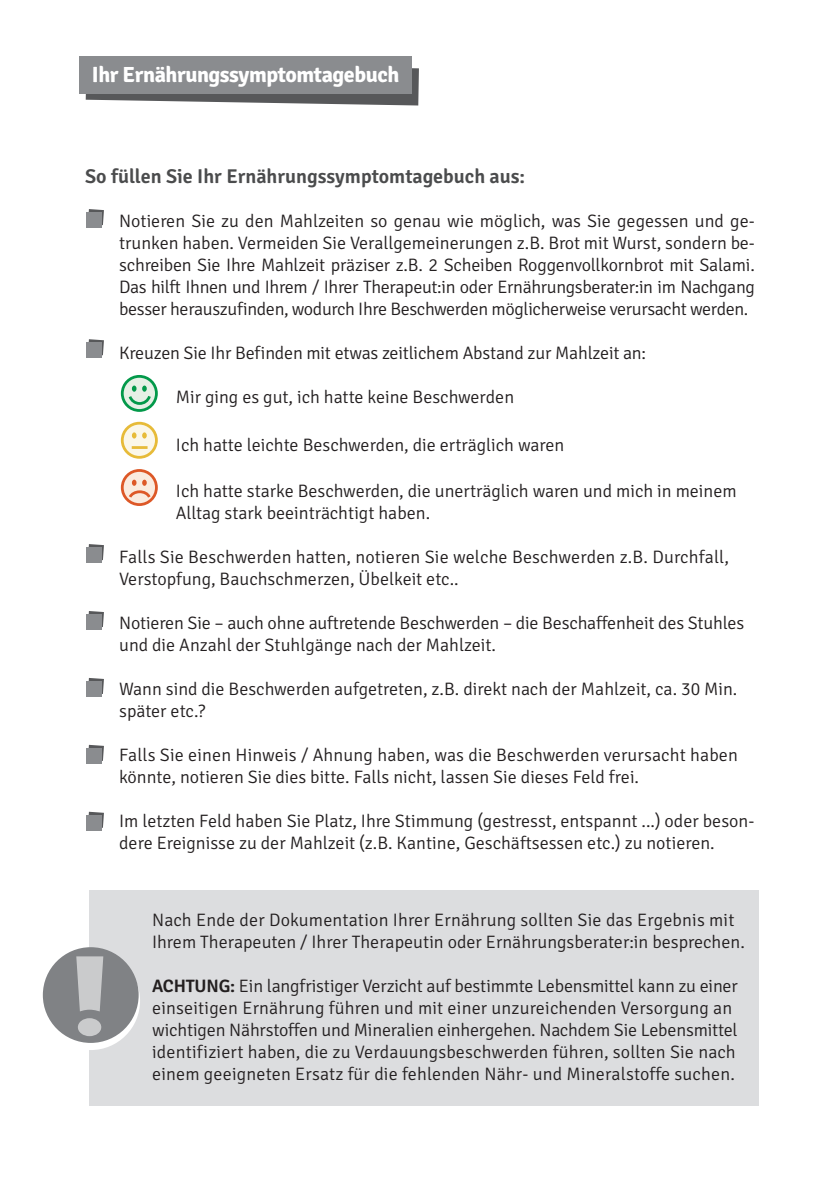
<style>
.page{position:relative;width:840px;height:1191px;background:#fff}
.page>*{position:absolute;margin:0;border:0;box-sizing:border-box;transform-origin:0 0}
.t1{font:700 22px "Signika";letter-spacing:-.02em;color:#fff}
.t2{font:600 20px "Signika";color:#4b4c4d}
.t3{font:300 18px/22px "Signika";color:#231f20}
.s1{font-weight:600}
</style>
<div class="page">
<div style="left:89px;top:890px;width:669px;height:216px;background:#dcdddf"></div>
<div style="left:41px;top:951px;width:99px;height:99px;background:#fff;border-radius:50%"></div>
<svg style="left:88px;top:209px;width:16px;height:16px"></svg>
<div style="left:86px;top:212px;width:15px;height:16px;background:#8a8c8f"></div>
<svg style="left:88px;top:339px;width:16px;height:16px"></svg>
<div style="left:86px;top:343px;width:15px;height:15px;background:#8a8c8f"></div>
<svg style="left:88px;top:544px;width:16px;height:16px"></svg>
<div style="left:86px;top:547px;width:15px;height:15px;background:#8a8c8f"></div>
<svg style="left:88px;top:611px;width:16px;height:16px"></svg>
<div style="left:86px;top:614px;width:15px;height:15px;background:#8a8c8f"></div>
<svg style="left:88px;top:678px;width:16px;height:16px"></svg>
<div style="left:86px;top:681px;width:15px;height:15px;background:#8a8c8f"></div>
<svg style="left:88px;top:745px;width:16px;height:16px"></svg>
<div style="left:86px;top:748px;width:15px;height:15px;background:#8a8c8f"></div>
<svg style="left:88px;top:811px;width:16px;height:17px"></svg>
<div style="left:86px;top:815px;width:15px;height:15px;background:#8a8c8f"></div>
<svg style="left:122px;top:376px;width:34px;height:34px"></svg>
<div style="left:121px;top:375px;width:37px;height:37px;border:3px solid #03994a;border-radius:50%"></div>
<svg style="left:126px;top:385px;width:27px;height:21px"></svg>
<svg style="left:122px;top:470px;width:34px;height:34px"></svg>
<div style="left:121px;top:469px;width:37px;height:37px;border:3px solid #dd5827;border-radius:50%"></div>
<svg style="left:126px;top:479px;width:27px;height:21px"></svg>
<div style="left:122px;top:423px;width:34px;height:34px;background:#fbf7e9;border-radius:50%"></div>
<div style="left:121px;top:422px;width:37px;height:37px;border:3px solid #e7bb39;border-radius:50%"></div>
<svg style="left:142px;top:432px;width:5px;height:6px"></svg>
<svg style="left:132px;top:432px;width:4px;height:6px"></svg>
<hr style="left:132px;top:446px;width:15px;height:3px;background:#e7bb39">
<svg style="left:86px;top:68px;width:332px;height:37px"></svg>
<div style="left:79px;top:57px;width:333px;height:37px;background:#8a8c8f"></div>
<div style="left:43px;top:947px;width:95px;height:96px;background:#808285;border-radius:50%"></div>
<div style="left:78px;top:1018px;width:23px;height:18px;background:#cacbcc;border-radius:50%"></div>
<svg style="left:76px;top:956px;width:27px;height:55px"></svg>
<p class="t1" style="left:92px;top:62px;width:309px">Ihr Ernährungssymptomtagebuch</p>
<p class="t2" style="left:85px;top:164px;width:441px">So füllen Sie Ihr Ernährungssymptomtagebuch aus:</p>
<p class="t3" style="left:119px;top:210px;width:637px;text-align:justify">Notieren Sie zu den Mahlzeiten so genau wie möglich, was Sie gegessen und ge&shy;trunken haben. Vermeiden Sie Verallgemeinerungen z.B. Brot mit Wurst, sondern be&shy;schreiben Sie Ihre Mahlzeit präziser z.B. 2 Scheiben Roggenvollkornbrot mit Salami.<br>Das hilft Ihnen und Ihrem / Ihrer Therapeut:in oder Ernährungsberater:in im Nachgang besser herauszufinden, wodurch Ihre Beschwerden möglicherweise verursacht werden.</p>
<p class="t3" style="left:119px;top:342px;width:528px">Kreuzen Sie Ihr Befinden mit etwas zeitlichem Abstand zur Mahlzeit an:</p>
<p class="t3" style="left:176px;top:386px;width:339px">Mir ging es gut, ich hatte keine Beschwerden</p>
<p class="t3" style="left:176px;top:434px;width:390px">Ich hatte leichte Beschwerden, die erträglich waren</p>
<p class="t3" style="left:176px;top:480px;width:562px">Ich hatte starke Beschwerden, die unerträglich waren und mich in meinem<br>Alltag stark beeinträchtigt haben.</p>
<p class="t3" style="left:119px;top:546px;width:611px">Falls Sie Beschwerden hatten, notieren Sie welche Beschwerden z.B. Durchfall,<br>Verstopfung, Bauchschmerzen, Übelkeit etc..</p>
<p class="t3" style="left:119px;top:612px;width:626px">Notieren Sie – auch ohne auftretende Beschwerden – die Beschaffenheit des Stuhles und die Anzahl der Stuhlgänge nach der Mahlzeit.</p>
<p class="t3" style="left:119px;top:678px;width:619px">Wann sind die Beschwerden aufgetreten, z.B. direkt nach der Mahlzeit, ca. 30 Min. später etc.?</p>
<p class="t3" style="left:119px;top:744px;width:620px">Falls Sie einen Hinweis / Ahnung haben, was die Beschwerden verursacht haben könnte, notieren Sie dies bitte. Falls nicht, lassen Sie dieses Feld frei.</p>
<p class="t3" style="left:119px;top:810px;width:636px">Im letzten Feld haben Sie Platz, Ihre Stimmung (gestresst, entspannt ...) oder beson&shy;dere Ereignisse zu der Mahlzeit (z.B. Kantine, Geschäftsessen etc.) zu notieren.</p>
<p class="t3" style="left:152px;top:909px;width:594px">Nach Ende der Dokumentation Ihrer Ernährung sollten Sie das Ergebnis mit<br>Ihrem Therapeuten / Ihrer Therapeutin oder Ernährungsberater:in besprechen.</p>
<p class="t3" style="left:152px;top:975px;width:587px"><span class="s1">ACHTUNG:</span> Ein langfristiger Verzicht auf bestimmte Lebensmittel kann zu einer einseitigen Ernährung führen und mit einer unzureichenden Versorgung an wichtigen Nährstoffen und Mineralien einhergehen. Nachdem Sie Lebensmittel identifiziert haben, die zu Verdauungsbeschwerden führen, sollten Sie nach einem geeigneten Ersatz für die fehlenden Nähr- und Mineralstoffe suchen.</p>
</div>
